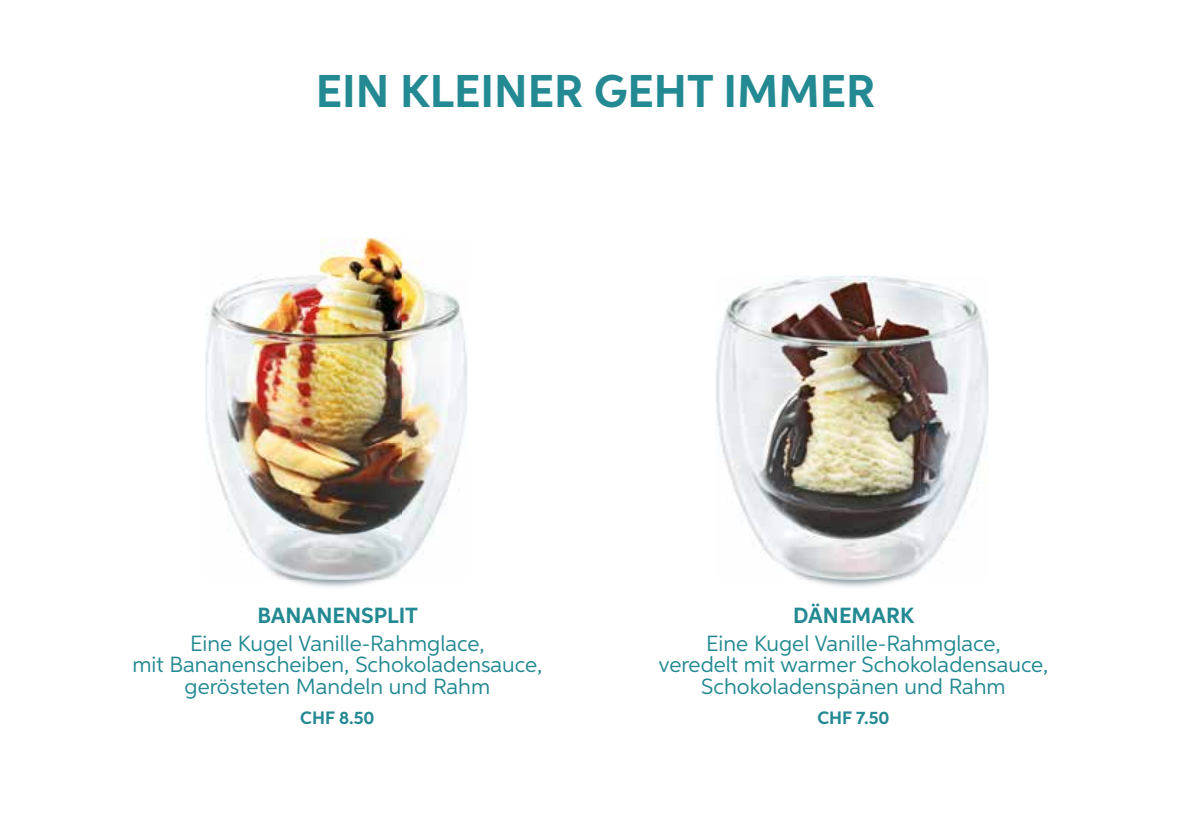
<style>
.page{position:relative;width:1191px;height:840px;background:#fff}
.page>*{position:absolute;margin:0;border:0;box-sizing:border-box;transform-origin:0 0}
.t1{font:700 46px "Aspira";color:#238992}
.t2{font:22px/21.6px "Aspira";color:#238992;text-align:center}
.t3{font:700 22px "Aspira";color:#238992}
.t4{font:700 18px "Aspira";color:#238992}
</style>
<div class="page">
<img style="left:205px;top:238px;width:262px;height:341px">
<img style="left:716px;top:276px;width:272px;height:303px">
<h1 class="t1" style="left:316px;top:63px;width:561px">EIN KLEINER GEHT IMMER</h1>
<p class="t3" style="left:257px;top:601px;width:162px">BANANENSPLIT</p>
<p class="t2" style="left:132px;top:631px;width:411px">Eine Kugel Vanille-Rahmglace,<br>mit Bananenscheiben, Schokoladensauce, gerösteten Mandeln und Rahm</p>
<p class="t4" style="left:300px;top:706px;width:76px">CHF 8.50</p>
<p class="t3" style="left:793px;top:601px;width:122px">DÄNEMARK</p>
<p class="t2" style="left:658px;top:631px;width:391px">Eine Kugel Vanille-Rahmglace,<br>veredelt mit warmer Schokoladensauce,<br>Schokoladenspänen und Rahm</p>
<p class="t4" style="left:817px;top:706px;width:74px">CHF 7.50</p>
</div>
